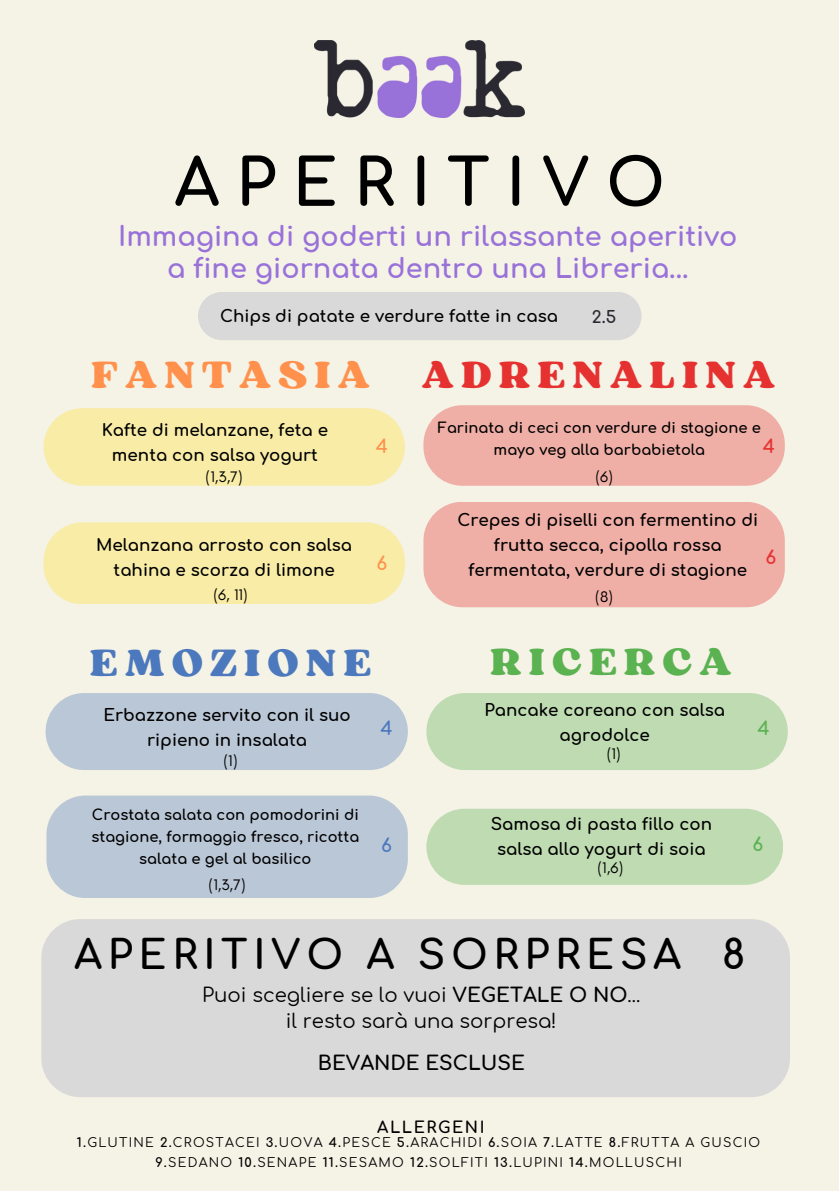
<style>
.page{position:relative;width:839px;height:1191px;background:#fff}
.page>*{position:absolute;margin:0;border:0;box-sizing:border-box;transform-origin:0 0}
.t1{font:700 64.4px "Comfortaa";letter-spacing:.255em;color:#000}
.t2{font:700 40px "Comfortaa";letter-spacing:.145em;color:#000}
.t3{font:40px "Sergio Trendy";letter-spacing:.185em;color:#e53231}
.t4{font:40px "Sergio Trendy";letter-spacing:.185em;color:#ff914d}
.t5{font:40px "Sergio Trendy";letter-spacing:.185em;color:#4c79bd}
.t6{font:40px "Sergio Trendy";letter-spacing:.185em;color:#5bb251}
.t7{font:700 27.2px/31.6px "Comfortaa";color:#9871d9;text-align:center}
.t8{font:19.8px/25.6px "Comfortaa";color:#000;text-align:center}
.t9{font:700 19.8px "Comfortaa";color:#000}
.t10{font:700 18.6px "Comfortaa";color:#ff914d}
.t11{font:700 18.6px "Comfortaa";color:#e53231}
.t12{font:700 18.6px "Comfortaa";color:#4c79bd}
.t13{font:700 18.6px "Comfortaa";color:#5bb251}
.t14{font:700 16.6px/25px "Comfortaa";color:#000;text-align:center}
.t15{font:700 16.6px "Comfortaa";color:#2a2830}
.t16{font:700 16px "Comfortaa";letter-spacing:.095em;color:#000}
.t17{font:15.6px "Glacial Indifference";color:#000}
.t18{font:700 14.6px/22px "Comfortaa";color:#000;text-align:center}
.t19{font:12.6px/19px "Comfortaa";letter-spacing:.095em;color:#000;text-align:center}
.s1{font-weight:700}
</style>
<div class="page">
<div style="left:0;top:0;width:838px;height:1191px;background:#f5f2e6"></div>
<img style="left:315px;top:41px;width:210px;height:76px">
<svg style="left:44px;top:408px;width:361px;height:78px"></svg>
<div style="left:44px;top:522px;width:361px;height:82px;background:#f8eca6;border-radius:39px"></div>
<div style="left:423px;top:405px;width:361px;height:81px;background:#efaea6;border-radius:39px"></div>
<div style="left:423px;top:502px;width:361px;height:105px;background:#efaea6;border-radius:39px"></div>
<div style="left:46px;top:693px;width:361px;height:77px;background:#bac7d7;border-radius:39px"></div>
<div style="left:46px;top:796px;width:362px;height:102px;background:#bac7d7;border-radius:39px"></div>
<div style="left:426px;top:693px;width:361px;height:77px;background:#bfdbb1;border-radius:39px"></div>
<div style="left:426px;top:809px;width:357px;height:76px;background:#bfdbb1"></div>
<div style="left:41px;top:919px;width:748px;height:178px;background:#d9d9d9;border-radius:39px"></div>
<div style="left:198px;top:292px;width:443px;height:48px;background:#d9d9d9"></div>
<h6 class="t1" style="left:174px;top:149px;width:492px">APERITIVO</h6>
<h6 class="t7" style="left:118px;top:222px;width:621px">Immagina di goderti un rilassante aperitivo a fine giornata dentro una Libreria...</h6>
<h5 class="t14" style="left:220px;top:304px;width:339px">Chips di patate e verdure fatte in casa</h5>
<p class="t15" style="left:592px;top:309px;width:26px">2.5</p>
<h6 class="t4" style="left:91px;top:350px;width:280px">FANTASIA</h6>
<h1 class="t3" style="left:421px;top:350px;width:355px">ADRENALINA</h1>
<p class="t14" style="left:102px;top:418px;width:228px">Kafte di melanzane, feta e menta con salsa yogurt</p>
<p class="t10" style="left:376px;top:437px;width:14px">4</p>
<p class="t18" style="left:438px;top:417px;width:324px">Farinata di ceci con verdure di stagione e mayo veg alla barbabietola</p>
<p class="t11" style="left:762px;top:437px;width:14px">4</p>
<p class="t17" style="left:206px;top:467px;width:39px">(1,3,7)</p>
<p class="t17" style="left:595px;top:467px;width:19px">(6)</p>
<p class="t14" style="left:96px;top:533px;width:257px">Melanzana arrosto con salsa tahina e scorza di limone</p>
<p class="t17" style="left:213px;top:585px;width:36px">(6, 11)</p>
<h6 class="t14" style="left:457px;top:508px;width:302px">Crepes di piselli con fermentino di frutta secca, cipolla rossa fermentata, verdure di stagione</h6>
<p class="t10" style="left:376px;top:554px;width:12px">6</p>
<h1 class="t11" style="left:765px;top:547px;width:12px">6</h1>
<p class="t17" style="left:595px;top:587px;width:19px">(8)</p>
<p class="t5" style="left:90px;top:638px;width:282px">EMOZIONE</p>
<h6 class="t14" style="left:103px;top:704px;width:249px">Erbazzone servito con il suo ripieno in insalata</h6>
<p class="t17" style="left:223px;top:751px;width:16px">(1)</p>
<p class="t12" style="left:380px;top:719px;width:14px">4</p>
<h6 class="t18" style="left:91px;top:804px;width:269px">Crostata salata con pomodorini di stagione, formaggio fresco, ricotta salata e gel al basilico</h6>
<h6 class="t17" style="left:208px;top:875px;width:39px">(1,3,7)</h6>
<h1 class="t12" style="left:381px;top:835px;width:12px">6</h1>
<h1 class="t6" style="left:490px;top:637px;width:243px">RICERCA</h1>
<p class="t14" style="left:484px;top:698px;width:242px">Pancake coreano con salsa agrodolce</p>
<p class="t17" style="left:606px;top:745px;width:16px">(1)</p>
<p class="t14" style="left:490px;top:812px;width:223px">Samosa di pasta fillo con salsa allo yogurt di soia</p>
<p class="t17" style="left:597px;top:858px;width:27px">(1,6)</p>
<h6 class="t13" style="left:757px;top:718px;width:14px">4</h6>
<p class="t13" style="left:752px;top:835px;width:12px">6</p>
<h2 class="t2" style="left:74px;top:934px;width:672px">APERITIVO A SORPRESA 8</h2>
<h2 class="t8" style="left:202px;top:983px;width:439px">Puoi scegliere se lo vuoi <span class="s1">VEGETALE O NO</span>... il resto sarà una sorpresa!</h2>
<h6 class="t9" style="left:318px;top:1052px;width:208px">BEVANDE ESCLUSE</h6>
<h3 class="t16" style="left:377px;top:1118px;width:109px">ALLERGENI</h3>
<h4 class="t19" style="left:77px;top:1134px;width:684px"><span class="s1">1.</span>GLUTINE <span class="s1">2.</span>CROSTACEI <span class="s1">3.</span>UOVA <span class="s1">4.</span>PESCE <span class="s1">5.</span>ARACHIDI <span class="s1">6.</span>SOIA <span class="s1">7.</span>LATTE <span class="s1">8.</span>FRUTTA A GUSCIO<br><span class="s1">9.</span>SEDANO <span class="s1">10.</span>SENAPE <span class="s1">11.</span>SESAMO <span class="s1">12.</span>SOLFITI <span class="s1">13.</span>LUPINI <span class="s1">14.</span>MOLLUSCHI</h4>
</div>
